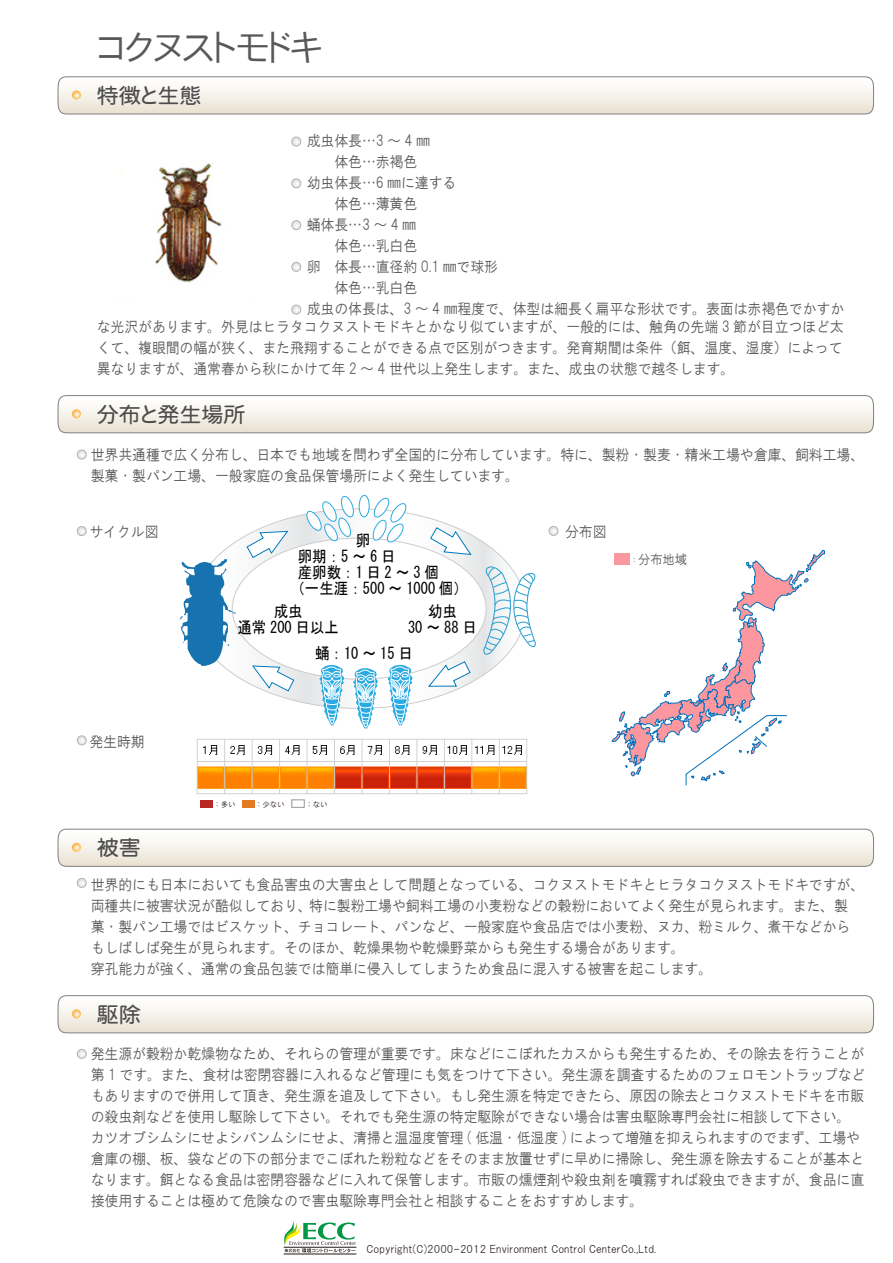
<style>
.page{position:relative;width:893px;height:1263px;background:#fff}
.page>*{position:absolute;margin:0;border:0;box-sizing:border-box;transform-origin:0 0}
.t1{font:36px "HGP Heisei Kakugothictai W3";color:#595757}
.t2{font:21px "HGP Heisei Marugothictai W4";color:#4d4d4d;scale:1.05 1}
.t3{font:16.05px/16px "MS Gothic";color:#000;text-align:center;scale:.91 1}
.t4{font:15px/21px "HGS Gothic M";letter-spacing:-.01em;color:#595757;scale:.93 1}
.t5{font:13.2px "HGS Gothic M";color:#595757;scale:.93 1}
.t6{font:10.5px "HGS Gothic M";color:#231815;scale:1.07 1}
.t7{font:7.5px "HGS Gothic M";letter-spacing:-.025em;color:#231815}
.s1{font-family:"Koz Go Pro";font-size:7.8px;color:#666}
</style>
<div class="page">
<img style="left:122px;top:163px;width:100px;height:120px">
<hr style="left:284px;top:1254px;width:72px;height:1px;background:#231815">
<svg style="left:284px;top:1221px;width:72px;height:32px"></svg>
<div style="left:200px;top:800px;width:13px;height:7px;background:#b72822"></div>
<div style="left:242px;top:800px;width:12px;height:7px;background:#e37a21"></div>
<svg style="left:57px;top:76px;width:818px;height:38px"></svg>
<svg style="left:77px;top:450px;width:8px;height:9px"></svg>
<div style="left:77px;top:450px;width:10px;height:9px;border:1px solid #b3b3b3;border-radius:50%"></div>
<svg style="left:77px;top:526px;width:8px;height:10px"></svg>
<div style="left:77px;top:526px;width:10px;height:10px;border:1px solid #b3b3b3;border-radius:50%"></div>
<svg style="left:77px;top:737px;width:8px;height:8px"></svg>
<div style="left:77px;top:735px;width:10px;height:10px;border:1px solid #b3b3b3;border-radius:50%"></div>
<svg style="left:77px;top:878px;width:8px;height:8px"></svg>
<div style="left:77px;top:878px;width:10px;height:10px;border:1px solid #b3b3b3;border-radius:50%"></div>
<svg style="left:77px;top:1049px;width:8px;height:8px"></svg>
<div style="left:77px;top:1049px;width:10px;height:10px;border:1px solid #b3b3b3;border-radius:50%"></div>
<svg style="left:549px;top:526px;width:9px;height:8px"></svg>
<div style="left:549px;top:526px;width:9px;height:10px;border:1px solid #b3b3b3;border-radius:50%"></div>
<svg style="left:57px;top:395px;width:818px;height:38px"></svg>
<svg style="left:57px;top:829px;width:818px;height:38px"></svg>
<svg style="left:57px;top:995px;width:818px;height:38px"></svg>
<svg style="left:611px;top:549px;width:214px;height:237px"></svg>
<div style="left:614px;top:553px;width:16px;height:11px;background:#fc979f"></div>
<svg style="left:293px;top:137px;width:8px;height:9px"></svg>
<div style="left:291px;top:137px;width:10px;height:9px;border:1px solid #b3b3b3;border-radius:50%"></div>
<svg style="left:293px;top:179px;width:8px;height:9px"></svg>
<div style="left:291px;top:179px;width:10px;height:9px;border:1px solid #b3b3b3;border-radius:50%"></div>
<svg style="left:293px;top:222px;width:8px;height:8px"></svg>
<div style="left:291px;top:220px;width:10px;height:10px;border:1px solid #b3b3b3;border-radius:50%"></div>
<svg style="left:293px;top:262px;width:8px;height:8px"></svg>
<div style="left:291px;top:262px;width:10px;height:10px;border:1px solid #b3b3b3;border-radius:50%"></div>
<svg style="left:293px;top:305px;width:8px;height:9px"></svg>
<div style="left:291px;top:305px;width:10px;height:9px;border:1px solid #b3b3b3;border-radius:50%"></div>
<svg style="left:214px;top:508px;width:296px;height:198px"></svg>
<svg style="left:251px;top:665px;width:44px;height:27px"></svg>
<svg style="left:430px;top:527px;width:42px;height:28px"></svg>
<svg style="left:246px;top:531px;width:43px;height:27px"></svg>
<svg style="left:427px;top:661px;width:44px;height:26px"></svg>
<svg style="left:317px;top:622px;width:97px;height:108px"></svg>
<div style="left:359px;top:495px;width:10px;height:22px;background:#fff;border-radius:50%"></div>
<div style="left:359px;top:495px;width:11px;height:22px;border:1px solid #29abe2;border-radius:50%"></div>
<svg style="left:306px;top:495px;width:48px;height:48px"></svg>
<svg style="left:372px;top:497px;width:36px;height:46px"></svg>
<svg style="left:483px;top:566px;width:53px;height:92px"></svg>
<img style="left:179px;top:559px;width:57px;height:108px">
<img style="left:196px;top:738px;width:332px;height:57px">
<h1 class="t1" style="left:98px;top:29px;width:226px">コクヌストモドキ</h1>
<h2 class="t2" style="left:97px;top:85px;width:101px">特徴と生態</h2>
<p class="t4" style="left:307px;top:130px;width:580px">成虫体長…3 ～ 4 ㎜<br>　　体色…赤褐色<br>幼虫体長…6 ㎜に達する<br>　　体色…薄黄色<br>蛹体長…3 ～ 4 ㎜<br>　　体色…乳白色<br>卵　体長…直径約 0.1 ㎜で球形<br>　　体色…乳白色<br>成虫の体長は、3 ～ 4 ㎜程度で、体型は細長く扁平な形状です。表面は赤褐色でかすか</p>
<p class="t4" style="left:97px;top:316px;width:805px;text-align:justify">な光沢があります。外見はヒラタコクヌストモドキとかなり似ていますが、一般的には、触角の先端 3 節が目立つほど太くて、複眼間の幅が狭く、また飛翔することができる点で区別がつきます。発育期間は条件（餌、温度、湿度）によって異なりますが、通常春から秋にかけて年 2 ～ 4 世代以上発生します。また、成虫の状態で越冬します。</p>
<h2 class="t2" style="left:97px;top:404px;width:143px">分布と発生場所</h2>
<p class="t4" style="left:91px;top:444px;width:833px">世界共通種で広く分布し、日本でも地域を問わず全国的に分布しています。特に、製粉・製麦・精米工場や倉庫、飼料工場、製菓・製パン工場、一般家庭の食品保管場所によく発生しています。</p>
<p class="t4" style="left:89px;top:731px;width:61px">発生時期</p>
<h2 class="t2" style="left:97px;top:837px;width:44px">被害</h2>
<p class="t3" style="left:298px;top:548px;width:109px">卵期：5 ～ 6 日</p>
<p class="t3" style="left:298px;top:564px;width:157px">産卵数：1日2～3個</p>
<p class="t3" style="left:290px;top:580px;width:220px">（一生涯：500 ～ 1000 個）　　</p>
<p class="t3" style="left:408px;top:603px;width:77px">幼虫<br>30～88日</p>
<p class="t3" style="left:315px;top:645px;width:125px">蛹：10 ～ 15 日　</p>
<p class="t3" style="left:237px;top:603px;width:113px">成虫<br>通常 200 日以上</p>
<p class="t7" style="left:214px;top:800px;width:73px">：多い　　 ：少ない</p>
<p class="t7" style="left:306px;top:800px;width:24px">：ない</p>
<p class="t4" style="left:565px;top:521px;width:46px">分布図</p>
<p class="t5" style="left:634px;top:552px;width:59px"><span class="s1">:</span> 分布地域</p>
<p class="t4" style="left:91px;top:874px;width:833px">世界的にも日本においても食品害虫の大害虫として問題となっている、コクヌストモドキとヒラタコクヌストモドキですが、両種共に被害状況が酷似しており、特に製粉工場や飼料工場の小麦粉などの穀粉においてよく発生が見られます。また、製菓・製パン工場ではビスケット、チョコレート、パンなど、一般家庭や食品店では小麦粉、ヌカ、粉ミルク、煮干などからもしばしば発生が見られます。そのほか、乾燥果物や乾燥野菜からも発生する場合があります。<br>穿孔能力が強く、通常の食品包装では簡単に侵入してしまうため食品に混入する被害を起こします。</p>
<h2 class="t2" style="left:97px;top:1004px;width:44px">駆除</h2>
<p class="t4" style="left:91px;top:1043px;width:834px">発生源が穀粉か乾燥物なため、それらの管理が重要です。床などにこぼれたカスからも発生するため、その除去を行うことが第 1 です。また、食材は密閉容器に入れるなど管理にも気をつけて下さい。発生源を調査するためのフェロモントラップなどもありますので併用して頂き、発生源を追及して下さい。もし発生源を特定できたら、原因の除去とコクヌストモドキを市販の殺虫剤などを使用し駆除して下さい。それでも発生源の特定駆除ができない場合は害虫駆除専門会社に相談して下さい。カツオブシムシにせよシバンムシにせよ、清掃と温湿度管理 ( 低温・低湿度 ) によって増殖を抑えられますのでまず、工場や倉庫の棚、板、袋などの下の部分までこぼれた粉粒などをそのまま放置せずに早めに掃除し、発生源を除去することが基本となります。餌となる食品は密閉容器などに入れて保管します。市販の燻煙剤や殺虫剤を噴霧すれば殺虫できますが、食品に直接使用することは極めて危険なので害虫駆除専門会社と相談することをおすすめします。</p>
<p class="t6" style="left:367px;top:1244px;width:272px">Copyright(C)2000-2012 Environment Control CenterCo.,Ltd.</p>
</div>
